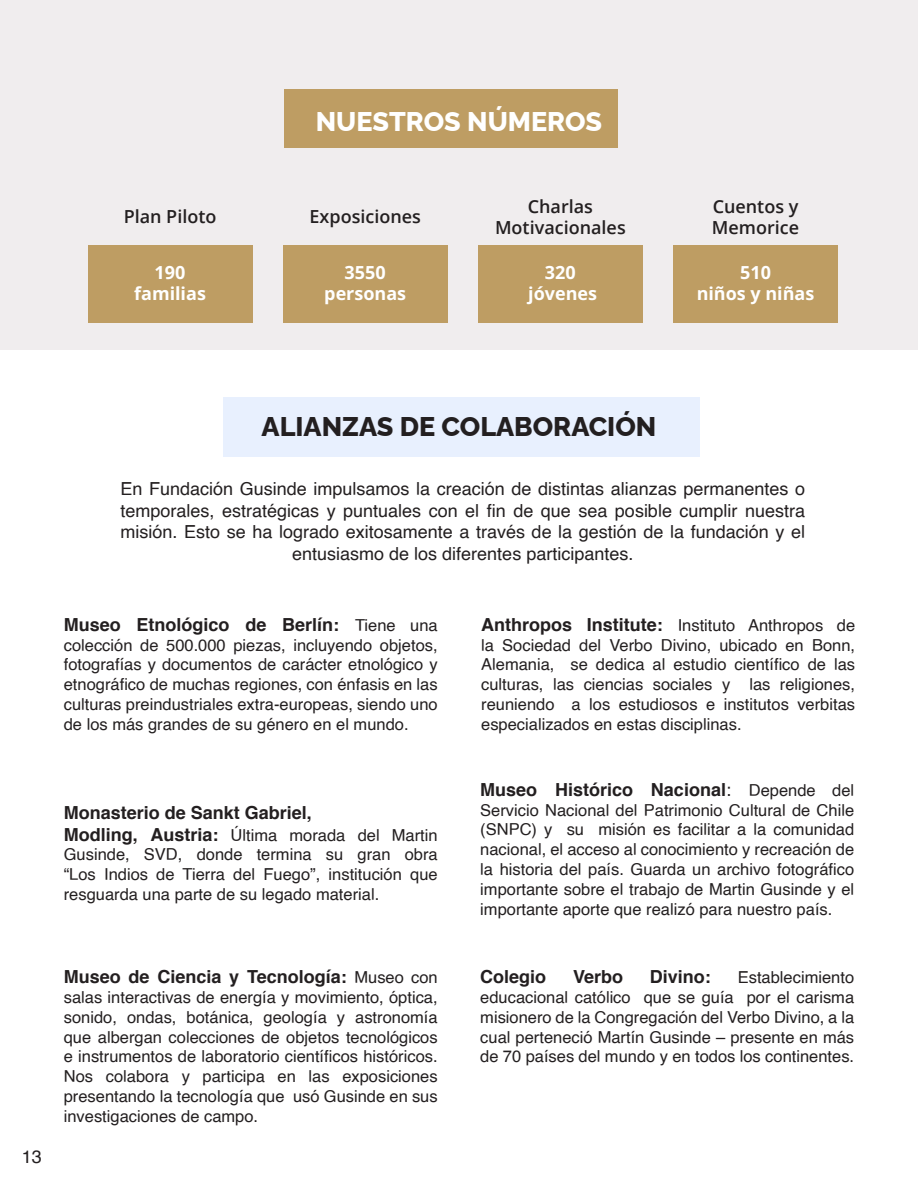
<style>
.page{position:relative;width:918px;height:1188px;background:#fff}
.page>*{position:absolute;margin:0;border:0;box-sizing:border-box;transform-origin:0 0}
.t1{font:800 27px "Raleway";color:#231f20}
.t2{font:800 27px "Raleway";color:#fff}
.t3{font:18px/21.6px "Helvetica";color:#231f20;text-align:center}
.t4{font:700 18px "Helvetica";color:#231f20}
.t5{font:600 18px/21.6px "Open Sans";color:#231f20;text-align:center}
.t6{font:700 18px "Open Sans";color:#fff}
.t7{font:16.5px/19.8px "Helvetica";color:#231f20;text-align:justify}
.s1{font-weight:400;font-size:16.5px}
.s2{font-weight:700;font-size:18px}
.s3{font-weight:400}
</style>
<div class="page">
<div style="left:0;top:0;width:918px;height:350px;background:#f0edee"></div>
<div style="left:284px;top:90px;width:334px;height:58px;background:#be9d63"></div>
<div style="left:88px;top:245px;width:165px;height:78px;background:#be9d63"></div>
<div style="left:283px;top:245px;width:165px;height:78px;background:#be9d63"></div>
<div style="left:478px;top:245px;width:165px;height:78px;background:#be9d63"></div>
<div style="left:673px;top:245px;width:165px;height:78px;background:#be9d63"></div>
<div style="left:224px;top:397px;width:476px;height:60px;background:#e8f0fe"></div>
<p class="t2" style="left:316px;top:100px;width:288px">NUESTROS NÚMEROS</p>
<p class="t5" style="left:124px;top:206px;width:94px">Plan Piloto</p>
<p class="t5" style="left:310px;top:206px;width:113px">Exposiciones</p>
<p class="t5" style="left:495px;top:195px;width:132px">Charlas<br>Motivacionales</p>
<p class="t5" style="left:712px;top:195px;width:89px;text-align:left">Cuentos y<br>Memorice</p>
<p class="t6" style="left:345px;top:260px;width:43px">3550</p>
<p class="t6" style="left:324px;top:281px;width:83px">personas</p>
<p class="t6" style="left:155px;top:260px;width:32px">190</p>
<p class="t6" style="left:134px;top:281px;width:73px">familias</p>
<p class="t6" style="left:545px;top:260px;width:32px">320</p>
<p class="t6" style="left:528px;top:281px;width:70px">jóvenes</p>
<p class="t6" style="left:740px;top:260px;width:32px">510</p>
<p class="t6" style="left:697px;top:281px;width:119px">niños y niñas</p>
<p class="t3" style="left:22px;top:1146px;width:22px">13</p>
<p class="t1" style="left:262px;top:405px;width:396px">ALIANZAS DE COLABORACIÓN</p>
<p class="t3" style="left:121px;top:478px;width:686px">En Fundación Gusinde impulsamos la creación de distintas alianzas permanentes o temporales, estratégicas y puntuales con el fin de que sea posible cumplir nuestra misión. Esto se ha logrado exitosamente a través de la gestión de la fundación y el entusiasmo de los diferentes participantes.</p>
<p class="t4" style="left:64px;top:610px;width:375px">Museo Etnológico de Berlín: <span class="s1">Tiene una</span></p>
<p class="t7" style="left:64px;top:635px;width:375px">colección de 500.000 piezas, incluyendo objetos, fotografías y documentos de carácter etnológico y etnográfico de muchas regiones, con énfasis en las culturas preindustriales extra-europeas, siendo uno de los más grandes de su género en el mundo.</p>
<p class="t4" style="left:64px;top:798px;width:250px">Monasterio de Sankt Gabriel,</p>
<p class="t7" style="left:64px;top:825px;width:375px"><span class="s2">Modling, Austria:</span> Última morada del Martin Gusinde, SVD, donde termina su gran obra “Los Indios de Tierra del Fuego”, institución que resguarda una parte de su legado material.</p>
<p class="t4" style="left:64px;top:962px;width:375px">Museo de Ciencia y Tecnología: <span class="s1">Museo con</span></p>
<p class="t7" style="left:64px;top:988px;width:375px">salas interactivas de energía y movimiento, óptica, sonido, ondas, botánica, geología y astronomía que albergan colecciones de objetos tecnológicos e instrumentos de laboratorio científicos históricos.<br>Nos colabora y participa en las exposiciones presentando la tecnología que usó Gusinde en sus investigaciones de campo.</p>
<p class="t7" style="left:481px;top:616px;width:375px"><span class="s2">Anthropos Institute:</span> Instituto Anthropos de la Sociedad del Verbo Divino, ubicado en Bonn, Alemania, se dedica al estudio científico de las culturas, las ciencias sociales y las religiones, reuniendo a los estudiosos e institutos verbitas especializados en estas disciplinas.</p>
<p class="t4" style="left:480px;top:775px;width:375px">Museo Histórico Nacional<span class="s3">:</span> <span class="s1">Depende del</span></p>
<p class="t7" style="left:480px;top:800px;width:375px">Servicio Nacional del Patrimonio Cultural de Chile (SNPC) y su misión es facilitar a la comunidad nacional, el acceso al conocimiento y recreación de la historia del país. Guarda un archivo fotográfico importante sobre el trabajo de Martin Gusinde y el importante aporte que realizó para nuestro país.</p>
<p class="t4" style="left:480px;top:962px;width:68px">Colegio</p>
<p class="t4" style="left:573px;top:962px;width:52px">Verbo</p>
<p class="t4" style="left:650px;top:962px;width:63px">Divino:</p>
<p class="t7" style="left:480px;top:968px;width:375px;text-indent:257px">Establecimiento educacional católico que se guía por el carisma misionero de la Congregación del Verbo Divino, a la cual perteneció Martín Gusinde – presente en más de 70 países del mundo y en todos los continentes.</p>
</div>
